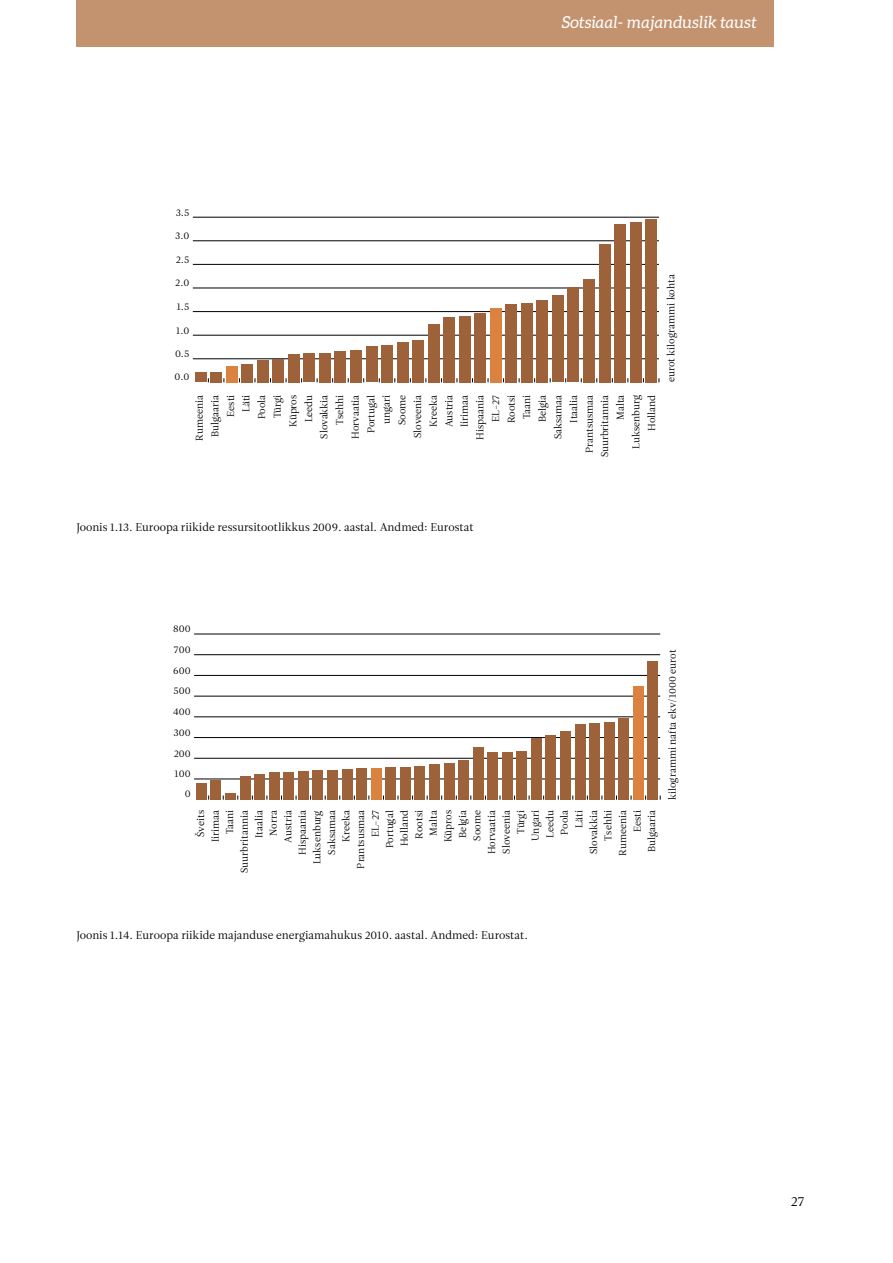
<style>
.page{position:relative;width:893px;height:1263px;background:#fff}
.page>*{position:absolute;margin:0;border:0;box-sizing:border-box;transform-origin:0 0}
.t1{font:italic 16.5px "Aleo";letter-spacing:.01em;color:#fff}
.t2{font:13.5px "Leitura Roman 1";color:#000}
.t3{font:11.25px "Leitura Roman 1";color:#000}
.t4{font:9.9px/14.5px "Leitura Roman 1";color:#000;text-align:right}
</style>
<div class="page">
<div style="left:77px;top:0;width:697px;height:47px;background:#c3926e"></div>
<hr style="left:193px;top:358px;width:466px;height:1px;background:#000">
<hr style="left:193px;top:335px;width:466px;height:1px;background:#000">
<hr style="left:193px;top:311px;width:466px;height:1px;background:#000">
<hr style="left:193px;top:288px;width:466px;height:1px;background:#000">
<hr style="left:193px;top:264px;width:466px;height:1px;background:#000">
<hr style="left:193px;top:241px;width:466px;height:1px;background:#000">
<hr style="left:193px;top:217px;width:466px;height:1px;background:#000">
<div style="left:195px;top:372px;width:11px;height:10px;background:#9e623a"></div>
<div style="left:211px;top:372px;width:11px;height:10px;background:#9e623a"></div>
<div style="left:226px;top:366px;width:11px;height:16px;background:#db8240"></div>
<div style="left:242px;top:364px;width:11px;height:18px;background:#9e623a"></div>
<div style="left:257px;top:360px;width:11px;height:22px;background:#9e623a"></div>
<div style="left:273px;top:359px;width:11px;height:23px;background:#9e623a"></div>
<div style="left:288px;top:354px;width:11px;height:28px;background:#9e623a"></div>
<div style="left:304px;top:354px;width:11px;height:28px;background:#9e623a"></div>
<div style="left:319px;top:353px;width:11px;height:29px;background:#9e623a"></div>
<div style="left:335px;top:351px;width:11px;height:31px;background:#9e623a"></div>
<div style="left:350px;top:350px;width:12px;height:32px;background:#9e623a"></div>
<div style="left:366px;top:346px;width:11px;height:36px;background:#9e623a"></div>
<div style="left:381px;top:345px;width:12px;height:37px;background:#9e623a"></div>
<div style="left:397px;top:342px;width:11px;height:40px;background:#9e623a"></div>
<div style="left:412px;top:340px;width:12px;height:42px;background:#9e623a"></div>
<div style="left:428px;top:324px;width:11px;height:58px;background:#9e623a"></div>
<div style="left:444px;top:317px;width:11px;height:65px;background:#9e623a"></div>
<div style="left:459px;top:316px;width:11px;height:66px;background:#9e623a"></div>
<div style="left:475px;top:313px;width:11px;height:69px;background:#9e623a"></div>
<div style="left:490px;top:308px;width:11px;height:74px;background:#db8240"></div>
<div style="left:506px;top:304px;width:11px;height:78px;background:#9e623a"></div>
<div style="left:521px;top:303px;width:11px;height:79px;background:#9e623a"></div>
<div style="left:537px;top:300px;width:11px;height:82px;background:#9e623a"></div>
<div style="left:552px;top:296px;width:12px;height:86px;background:#9e623a"></div>
<div style="left:568px;top:287px;width:11px;height:95px;background:#9e623a"></div>
<div style="left:583px;top:279px;width:12px;height:103px;background:#9e623a"></div>
<div style="left:599px;top:244px;width:11px;height:138px;background:#9e623a"></div>
<div style="left:614px;top:224px;width:12px;height:158px;background:#9e623a"></div>
<div style="left:630px;top:222px;width:11px;height:160px;background:#9e623a"></div>
<div style="left:646px;top:219px;width:11px;height:163px;background:#9e623a"></div>
<hr style="left:194px;top:779px;width:466px;height:1px;background:#000">
<hr style="left:194px;top:758px;width:466px;height:1px;background:#000">
<hr style="left:194px;top:737px;width:466px;height:1px;background:#000">
<hr style="left:194px;top:716px;width:466px;height:1px;background:#000">
<hr style="left:194px;top:696px;width:466px;height:1px;background:#000">
<hr style="left:194px;top:675px;width:466px;height:1px;background:#000">
<hr style="left:194px;top:654px;width:466px;height:1px;background:#000">
<hr style="left:194px;top:634px;width:466px;height:1px;background:#000">
<div style="left:196px;top:783px;width:11px;height:17px;background:#9e623a"></div>
<div style="left:211px;top:780px;width:10px;height:20px;background:#9e623a"></div>
<div style="left:225px;top:793px;width:11px;height:7px;background:#9e623a"></div>
<div style="left:240px;top:776px;width:10px;height:24px;background:#9e623a"></div>
<div style="left:254px;top:774px;width:11px;height:26px;background:#9e623a"></div>
<div style="left:269px;top:772px;width:10px;height:28px;background:#9e623a"></div>
<div style="left:284px;top:772px;width:10px;height:28px;background:#9e623a"></div>
<div style="left:298px;top:771px;width:11px;height:29px;background:#9e623a"></div>
<div style="left:313px;top:771px;width:10px;height:29px;background:#9e623a"></div>
<div style="left:327px;top:770px;width:11px;height:30px;background:#9e623a"></div>
<div style="left:342px;top:769px;width:10px;height:31px;background:#9e623a"></div>
<div style="left:356px;top:768px;width:11px;height:32px;background:#9e623a"></div>
<div style="left:371px;top:768px;width:10px;height:32px;background:#db8240"></div>
<div style="left:385px;top:768px;width:11px;height:32px;background:#9e623a"></div>
<div style="left:400px;top:767px;width:11px;height:33px;background:#9e623a"></div>
<div style="left:415px;top:767px;width:10px;height:33px;background:#9e623a"></div>
<div style="left:429px;top:765px;width:11px;height:35px;background:#9e623a"></div>
<div style="left:444px;top:763px;width:10px;height:37px;background:#9e623a"></div>
<div style="left:458px;top:760px;width:11px;height:40px;background:#9e623a"></div>
<div style="left:473px;top:747px;width:10px;height:53px;background:#9e623a"></div>
<div style="left:487px;top:752px;width:11px;height:48px;background:#9e623a"></div>
<div style="left:502px;top:752px;width:10px;height:48px;background:#9e623a"></div>
<div style="left:517px;top:751px;width:10px;height:49px;background:#9e623a"></div>
<div style="left:531px;top:738px;width:11px;height:62px;background:#9e623a"></div>
<div style="left:546px;top:735px;width:10px;height:65px;background:#9e623a"></div>
<div style="left:560px;top:731px;width:11px;height:69px;background:#9e623a"></div>
<div style="left:575px;top:724px;width:10px;height:76px;background:#9e623a"></div>
<div style="left:589px;top:723px;width:11px;height:77px;background:#9e623a"></div>
<div style="left:604px;top:722px;width:10px;height:78px;background:#9e623a"></div>
<div style="left:618px;top:718px;width:11px;height:82px;background:#9e623a"></div>
<div style="left:633px;top:687px;width:11px;height:113px;background:#db8240"></div>
<div style="left:648px;top:661px;width:10px;height:139px;background:#9e623a"></div>
<p class="t4" style="left:176px;top:205px;width:15px">3.5</p>
<p class="t4" style="left:175px;top:229px;width:16px">3.0</p>
<p class="t4" style="left:176px;top:252px;width:15px">2.5</p>
<p class="t4" style="left:175px;top:276px;width:16px">2.0</p>
<p class="t4" style="left:177px;top:299px;width:14px">1.5</p>
<p class="t4" style="left:176px;top:323px;width:15px">1.0</p>
<p class="t4" style="left:175px;top:347px;width:16px">0.5</p>
<p class="t4" style="left:174px;top:369px;width:17px">0.0</p>
<h1 class="t1" style="left:562px;top:13px;width:197px">Sotsiaal- majanduslik taust</h1>
<p class="t4" style="left:664px;top:382px;width:109px;rotate:-90deg">eurot kilogrammi kohta</p>
<p class="t4" style="left:192px;top:457px;width:64px;line-height:15.6px;rotate:-90deg">Rumeenia<br>Bulgaaria<br>Eesti<br>Läti<br>Poola<br>Türgi<br>Küpros<br>Leedu<br>Slovakkia<br>Tsehhi<br>Horvaatia<br>Portugal ungari<br>Soome<br>Sloveenia<br>Kreeka<br>Austria<br>Iirimaa<br>Hispaania<br>EL-27<br>Rootsi<br>Taani<br>Belgia<br>Saksamaa<br>Itaalia<br>Prantsusmaa<br>Suurbritannia<br>Malta<br>Luksenburg<br>Holland</p>
<p class="t3" style="left:77px;top:521px;width:399px">Joonis 1.13. Euroopa riikide ressursitootlikkus 2009. aastal. Andmed: Eurostat</p>
<p class="t4" style="left:173px;top:622px;width:19px">800</p>
<p class="t4" style="left:174px;top:642px;width:18px">700</p>
<p class="t4" style="left:173px;top:663px;width:19px">600</p>
<p class="t4" style="left:174px;top:684px;width:19px">500</p>
<p class="t4" style="left:173px;top:705px;width:19px">400</p>
<p class="t4" style="left:173px;top:725px;width:19px">300</p>
<p class="t4" style="left:174px;top:746px;width:18px">200</p>
<p class="t4" style="left:175px;top:767px;width:18px">100</p>
<p class="t4" style="left:185px;top:786px;width:7px">0</p>
<p class="t4" style="left:194px;top:873px;width:64px;rotate:-90deg">Šveits<br>Iirimaa<br>Taani<br>Suurbritannia<br>Itaalia<br>Norra<br>Austria<br>Hispaania<br>Luksenburg<br>Saksamaa<br>Kreeka<br>Prantsusmaa<br>EL-27<br>Portugal<br>Holland<br>Rootsi<br>Malta<br>Küpros<br>Belgia<br>Soome<br>Horvaatia<br>Sloveenia<br>Türgi<br>Ungari<br>Leedu<br>Poola<br>Läti<br>Slovakkia<br>Tsehhi<br>Rumeenia<br>Eesti<br>Bulgaaria</p>
<p class="t4" style="left:665px;top:800px;width:152px;rotate:-90deg">kilogrammi nafta ekv/1000 eurot</p>
<p class="t3" style="left:77px;top:928px;width:453px">Joonis 1.14. Euroopa riikide majanduse energiamahukus 2010. aastal. Andmed: Eurostat.</p>
<h2 class="t2" style="left:791px;top:1193px;width:15px">27</h2>
</div>
